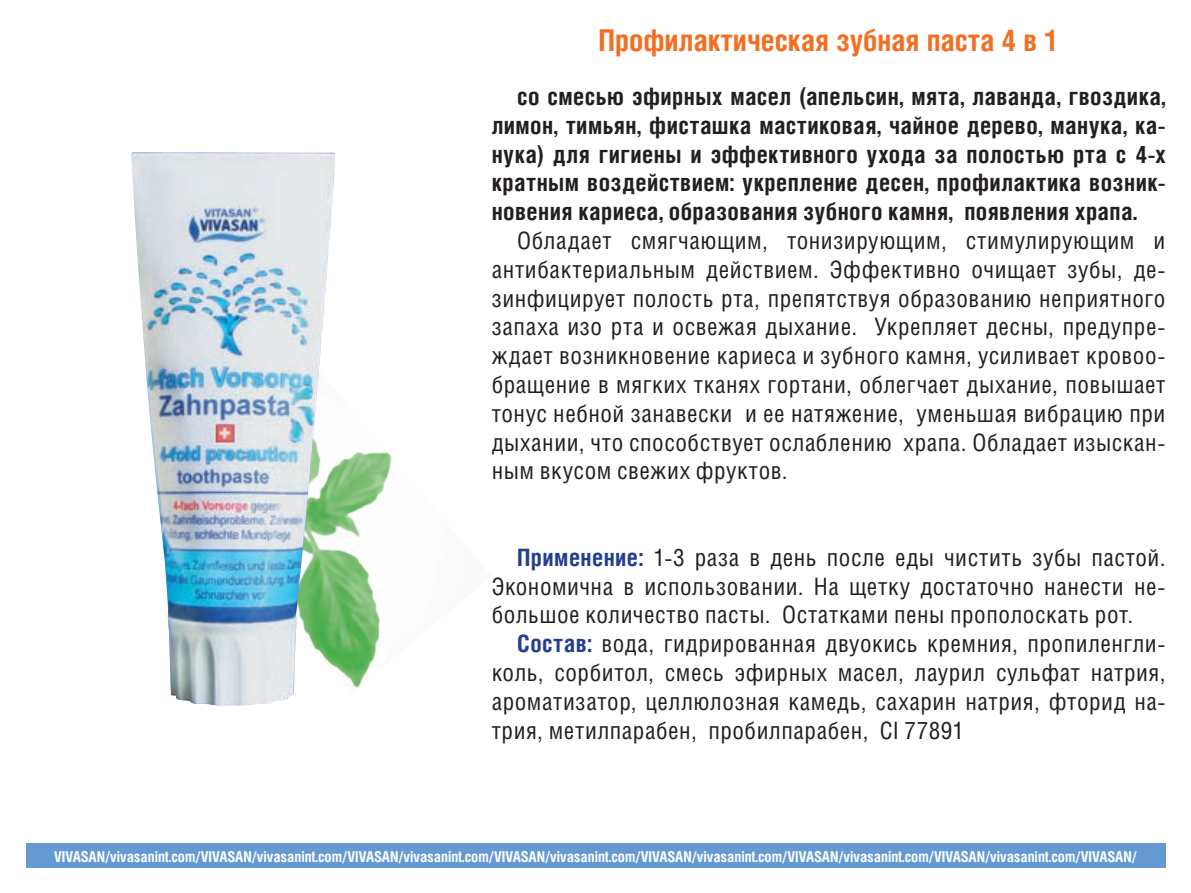
<style>
.page{position:relative;width:1191px;height:893px;background:#fff}
.page>*{position:absolute;margin:0;border:0;box-sizing:border-box;transform-origin:0 0}
.t1{font:700 30px "Helios Cond C";color:#f36e21}
.t2{font:24px/28.8px "Helios Cond C";letter-spacing:.025em;color:#231f20;text-align:justify}
.t3{font:700 24px/28.8px "Helios Cond C";letter-spacing:.015em;color:#231f20;text-align:justify}
.t4{font:700 15px "Helios Cond C";color:#fff}
.s1{font-weight:700;color:#253f8e}
</style>
<div class="page">
<img style="left:335px;top:452px;width:57px;height:236px">
<img style="left:131px;top:152px;width:204px;height:554px">
<div style="left:26px;top:843px;width:1139px;height:24px;background:#6599d1"></div>
<p class="t1" style="left:598px;top:22px;width:462px">Профилактическая зубная паста 4 в 1</p>
<p class="t3" style="left:492px;top:81px;width:675px;text-indent:26px">со смесью эфирных масел (апельсин, мята, лаванда, гвоздика, лимон, тимьян, фисташка мастиковая, чайное дерево, манука, ка&shy;нука) для гигиены и эффективного ухода за полостью рта с 4-х кратным воздействием: укрепление десен, профилактика возник&shy;новения кариеса, образования зубного камня, появления храпа.</p>
<p class="t2" style="left:492px;top:226px;width:675px;text-indent:26px">Обладает смягчающим, тонизирующим, стимулирующим и антибактериальным действием. Эффективно очищает зубы, де&shy;зинфицирует полость рта, препятствуя образованию неприятного запаха изо рта и освежая дыхание. Укрепляет десны, предупре&shy;ждает возникновение кариеса и зубного камня, усиливает кровоо&shy;бращение в мягких тканях гортани, облегчает дыхание, повышает тонус небной занавески и ее натяжение, уменьшая вибрацию при дыхании, что способствует ослаблению храпа. Обладает изыскан&shy;ным вкусом свежих фруктов.</p>
<p class="t2" style="left:492px;top:542px;width:675px;text-indent:26px"><span class="s1">Применение:</span> 1-3 раза в день после еды чистить зубы пастой.<br>Экономична в использовании. На щетку достаточно нанести не&shy;большое количество пасты. Остатками пены прополоскать рот.</p>
<p class="t2" style="left:492px;top:629px;width:675px;text-indent:26px"><span class="s1">Состав:</span> вода, гидрированная двуокись кремния, пропиленгли&shy;коль, cорбитол, смесь эфирных масел, лаурил сульфат натрия, ароматизатор, целлюлозная камедь, сахарин натрия, фторид на&shy;трия, метилпарабен, пробилпарабен, CI 77891</p>
<p class="t4" style="left:54px;top:847px;width:1084px">VIVASAN/vivasanint.com/VIVASAN/vivasanint.com/VIVASAN/vivasanint.com/VIVASAN/vivasanint.com/VIVASAN/vivasanint.com/VIVASAN/vivasanint.com/VIVASAN/vivasanint.com/VIVASAN/</p>
</div>
